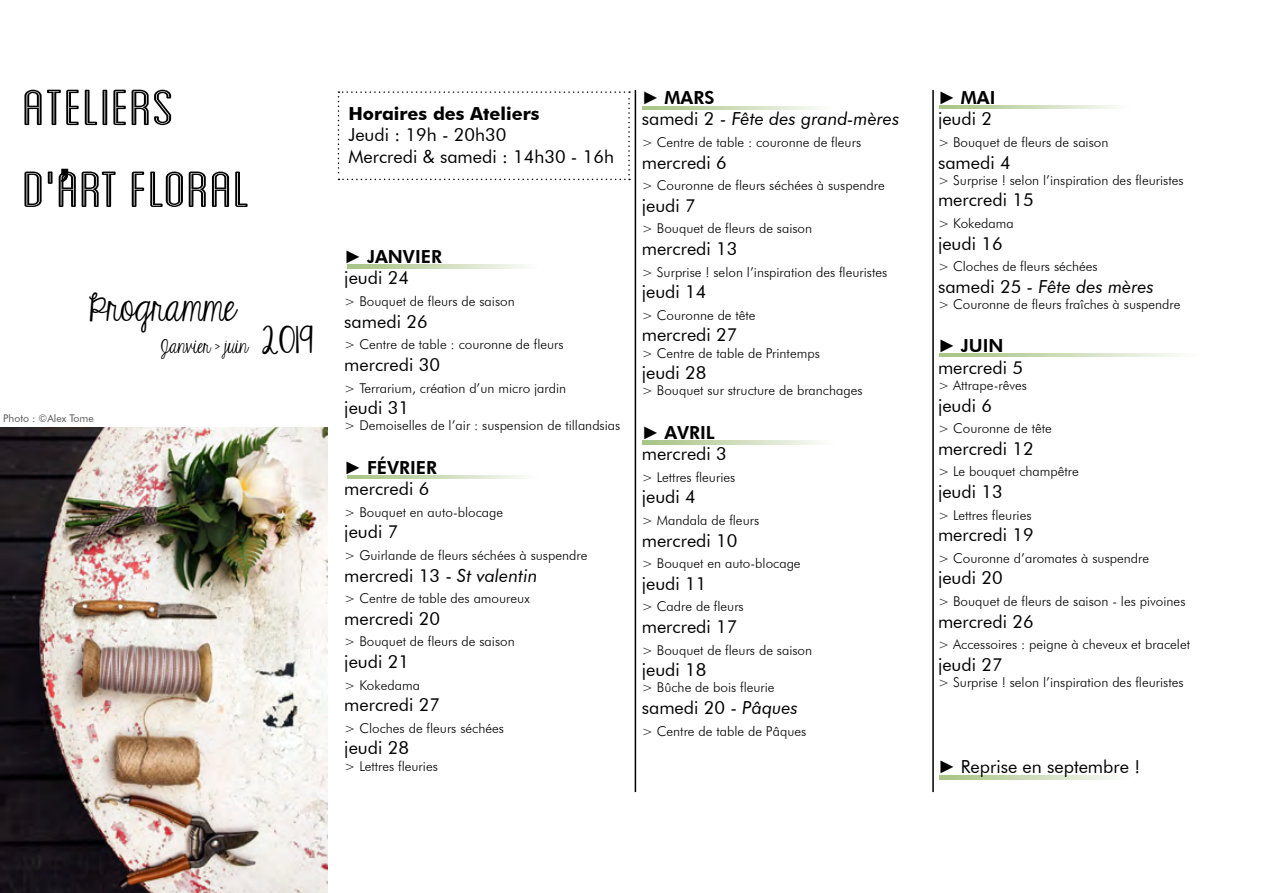
<style>
.page{position:relative;width:1263px;height:893px;background:#fff}
.page>*{position:absolute;margin:0;border:0;box-sizing:border-box;transform-origin:0 0}
.t1{font:53.25px/81.9px "Blanch Condensed Inline";color:#000;scale:1.39 1}
.t2{font:39px "KG Eyes Wide Open";color:#000}
.t3{font:19.5px "KG Eyes Wide Open";color:#000}
.t4{font:18px/21.6px "Futura BT";color:#000}
.t5{font:italic 18px/21.6px "Futura BT";color:#000}
.t6{font:700 18px "Futura BT";color:#000}
.t7{font:800 18px/21.6px "Futura BT";color:#000}
.t8{font:300 13.5px "Futura BT";color:#000}
.t9{font:10.5px "Futura BT";color:#575756}
.s1{font-size:39px}
.s2{font-family:"Arial";font-weight:700}
.s3{font-weight:400}
.s4{font-weight:800}
.s5{font-style:italic}
.s6{font-family:"Arial";font-weight:700;font-style:normal}
.s7{font-weight:800;font-style:normal}
.s8{font-style:normal}
</style>
<div class="page">
<svg style="left:338px;top:91px;width:292px;height:89px"></svg>
<svg style="left:347px;top:264px;width:178px;height:4px"></svg>
<svg style="left:642px;top:106px;width:177px;height:4px"></svg>
<svg style="left:939px;top:105px;width:178px;height:4px"></svg>
<svg style="left:939px;top:353px;width:240px;height:4px"></svg>
<svg style="left:642px;top:440px;width:177px;height:4px"></svg>
<svg style="left:347px;top:475px;width:178px;height:4px"></svg>
<svg style="left:939px;top:776px;width:178px;height:3px"></svg>
<img style="left:0;top:428px;width:327px;height:465px">
<hr style="left:635px;top:90px;width:1px;height:702px;background:#000">
<hr style="left:932px;top:90px;width:2px;height:702px;background:#000">
<h1 class="t1" style="left:22px;top:65px;width:166px">ATELIERS<br>D'’ART FLORAL</h1>
<h2 class="t2" style="left:90px;top:287px;width:147px">Programme</h2>
<h3 class="t3" style="left:161px;top:335px;width:154px">Janvier &gt; juin <span class="s1">2019</span></h3>
<p class="t9" style="left:3px;top:412px;width:92px">Photo : ©Alex Tome</p>
<h3 class="t6" style="left:348px;top:102px;width:193px">Horaires des Ateliers</h3>
<h3 class="t4" style="left:348px;top:124px;width:267px">Jeudi : 19h - 20h30<br>Mercredi &amp; samedi : 14h30 - 16h</h3>
<h3 class="t7" style="left:344px;top:246px;width:99px"><span class="s2">►</span> JANVIER <span class="s3">jeudi 24</span></h3>
<p class="t8" style="left:344px;top:293px;width:172px">&gt; Bouquet de fleurs de saison</p>
<h3 class="t4" style="left:344px;top:310px;width:85px">samedi 26</h3>
<p class="t8" style="left:344px;top:336px;width:221px">&gt; Centre de table : couronne de fleurs</p>
<h3 class="t4" style="left:344px;top:354px;width:97px">mercredi 30</h3>
<p class="t8" style="left:344px;top:379px;width:223px">&gt; Terrarium, création d’un micro jardin</p>
<h3 class="t4" style="left:344px;top:397px;width:66px">jeudi 31</h3>
<p class="t8" style="left:344px;top:417px;width:278px">&gt; Demoiselles de l’air : suspension de tillandsias</p>
<h3 class="t4" style="left:344px;top:456px;width:94px"><span class="s2">►</span> <span class="s4">FÉVRIER </span>mercredi 6</h3>
<p class="t8" style="left:344px;top:504px;width:160px">&gt; Bouquet en auto-blocage</p>
<h3 class="t4" style="left:344px;top:521px;width:56px">jeudi 7</h3>
<p class="t8" style="left:344px;top:547px;width:245px">&gt; Guirlande de fleurs séchées à suspendre</p>
<h3 class="t4" style="left:344px;top:564px;width:195px">mercredi 13 - <span class="s5">St valentin</span></h3>
<p class="t8" style="left:344px;top:590px;width:187px">&gt; Centre de table des amoureux</p>
<h3 class="t4" style="left:344px;top:607px;width:97px">mercredi 20</h3>
<p class="t8" style="left:344px;top:633px;width:172px">&gt; Bouquet de fleurs de saison</p>
<h3 class="t4" style="left:344px;top:651px;width:66px">jeudi 21</h3>
<p class="t8" style="left:344px;top:676px;width:77px">&gt; Kokedama</p>
<h3 class="t4" style="left:344px;top:694px;width:97px">mercredi 27</h3>
<p class="t8" style="left:344px;top:720px;width:161px">&gt; Cloches de fleurs séchées</p>
<h3 class="t4" style="left:344px;top:737px;width:66px">jeudi 28</h3>
<p class="t8" style="left:344px;top:757px;width:95px">&gt; Lettres fleuries</p>
<h3 class="t5" style="left:642px;top:86px;width:259px"><span class="s6">►</span> <span class="s7">MARS<br></span><span class="s8">samedi 2 -</span> Fête des grand-mères</h3>
<p class="t8" style="left:642px;top:134px;width:221px">&gt; Centre de table : couronne de fleurs</p>
<h3 class="t4" style="left:642px;top:151px;width:87px">mercredi 6</h3>
<p class="t8" style="left:642px;top:177px;width:244px">&gt; Couronne de fleurs séchées à suspendre</p>
<h3 class="t4" style="left:642px;top:194px;width:56px">jeudi 7</h3>
<p class="t8" style="left:642px;top:220px;width:172px">&gt; Bouquet de fleurs de saison</p>
<h3 class="t4" style="left:642px;top:238px;width:97px">mercredi 13</h3>
<p class="t8" style="left:642px;top:264px;width:247px">&gt; Surprise ! selon l’inspiration des fleuristes</p>
<h3 class="t4" style="left:642px;top:281px;width:66px">jeudi 14</h3>
<p class="t8" style="left:642px;top:307px;width:115px">&gt; Couronne de tête</p>
<h3 class="t4" style="left:642px;top:324px;width:97px">mercredi 27</h3>
<p class="t8" style="left:642px;top:345px;width:180px">&gt; Centre de table de Printemps</p>
<h3 class="t4" style="left:642px;top:362px;width:66px">jeudi 28</h3>
<p class="t8" style="left:642px;top:382px;width:222px">&gt; Bouquet sur structure de branchages</p>
<h3 class="t4" style="left:642px;top:421px;width:87px"><span class="s2">►</span> <span class="s4">AVRIL </span>mercredi 3</h3>
<p class="t8" style="left:642px;top:469px;width:95px">&gt; Lettres fleuries</p>
<h3 class="t4" style="left:642px;top:486px;width:56px">jeudi 4</h3>
<p class="t8" style="left:642px;top:512px;width:119px">&gt; Mandala de fleurs</p>
<h3 class="t4" style="left:642px;top:529px;width:97px">mercredi 10</h3>
<p class="t8" style="left:642px;top:555px;width:160px">&gt; Bouquet en auto-blocage</p>
<h3 class="t4" style="left:642px;top:572px;width:66px">jeudi 11</h3>
<p class="t8" style="left:642px;top:598px;width:103px">&gt; Cadre de fleurs</p>
<h3 class="t4" style="left:642px;top:616px;width:97px">mercredi 17</h3>
<p class="t8" style="left:642px;top:642px;width:172px">&gt; Bouquet de fleurs de saison</p>
<h3 class="t4" style="left:642px;top:659px;width:66px">jeudi 18</h3>
<p class="t8" style="left:642px;top:679px;width:134px">&gt; Bûche de bois fleurie</p>
<h3 class="t4" style="left:642px;top:697px;width:158px">samedi 20 - <span class="s5">Pâques</span></h3>
<p class="t8" style="left:642px;top:723px;width:166px">&gt; Centre de table de Pâques</p>
<h3 class="t4" style="left:938px;top:86px;width:59px"><span class="s2">►</span> <span class="s4">MAI </span>jeudi 2</h3>
<p class="t8" style="left:938px;top:134px;width:172px">&gt; Bouquet de fleurs de saison</p>
<h3 class="t4" style="left:938px;top:151px;width:74px">samedi 4</h3>
<p class="t8" style="left:938px;top:172px;width:247px">&gt; Surprise ! selon l’inspiration des fleuristes</p>
<h3 class="t4" style="left:938px;top:189px;width:97px">mercredi 15</h3>
<p class="t8" style="left:938px;top:215px;width:77px">&gt; Kokedama</p>
<h3 class="t4" style="left:938px;top:232px;width:66px">jeudi 16</h3>
<p class="t8" style="left:938px;top:258px;width:161px">&gt; Cloches de fleurs séchées</p>
<h3 class="t5" style="left:938px;top:275px;width:217px"><span class="s8">samedi 25 -</span> Fête des mères</h3>
<p class="t8" style="left:938px;top:296px;width:244px">&gt; Couronne de fleurs fraîches à suspendre</p>
<h3 class="t4" style="left:938px;top:335px;width:87px"><span class="s2">►</span> <span class="s4">JUIN </span>mercredi 5</h3>
<p class="t8" style="left:938px;top:377px;width:90px">&gt; Attrape-rêves</p>
<h3 class="t4" style="left:938px;top:394px;width:56px">jeudi 6</h3>
<p class="t8" style="left:938px;top:420px;width:115px">&gt; Couronne de tête</p>
<h3 class="t4" style="left:938px;top:437px;width:97px">mercredi 12</h3>
<p class="t8" style="left:938px;top:463px;width:142px">&gt; Le bouquet champêtre</p>
<h3 class="t4" style="left:938px;top:481px;width:66px">jeudi 13</h3>
<p class="t8" style="left:938px;top:507px;width:95px">&gt; Lettres fleuries</p>
<h3 class="t4" style="left:938px;top:524px;width:97px">mercredi 19</h3>
<p class="t8" style="left:938px;top:550px;width:213px">&gt; Couronne d’aromates à suspendre</p>
<h3 class="t4" style="left:938px;top:567px;width:66px">jeudi 20</h3>
<p class="t8" style="left:938px;top:593px;width:249px">&gt; Bouquet de fleurs de saison - les pivoines</p>
<h3 class="t4" style="left:938px;top:610px;width:97px">mercredi 26</h3>
<p class="t8" style="left:938px;top:636px;width:254px">&gt; Accessoires : peigne à cheveux et bracelet</p>
<h3 class="t4" style="left:938px;top:653px;width:66px">jeudi 27</h3>
<p class="t8" style="left:938px;top:674px;width:247px">&gt; Surprise ! selon l’inspiration des fleuristes</p>
<h3 class="t4" style="left:938px;top:756px;width:204px"><span class="s2">►</span> Reprise en septembre !</h3>
</div>
